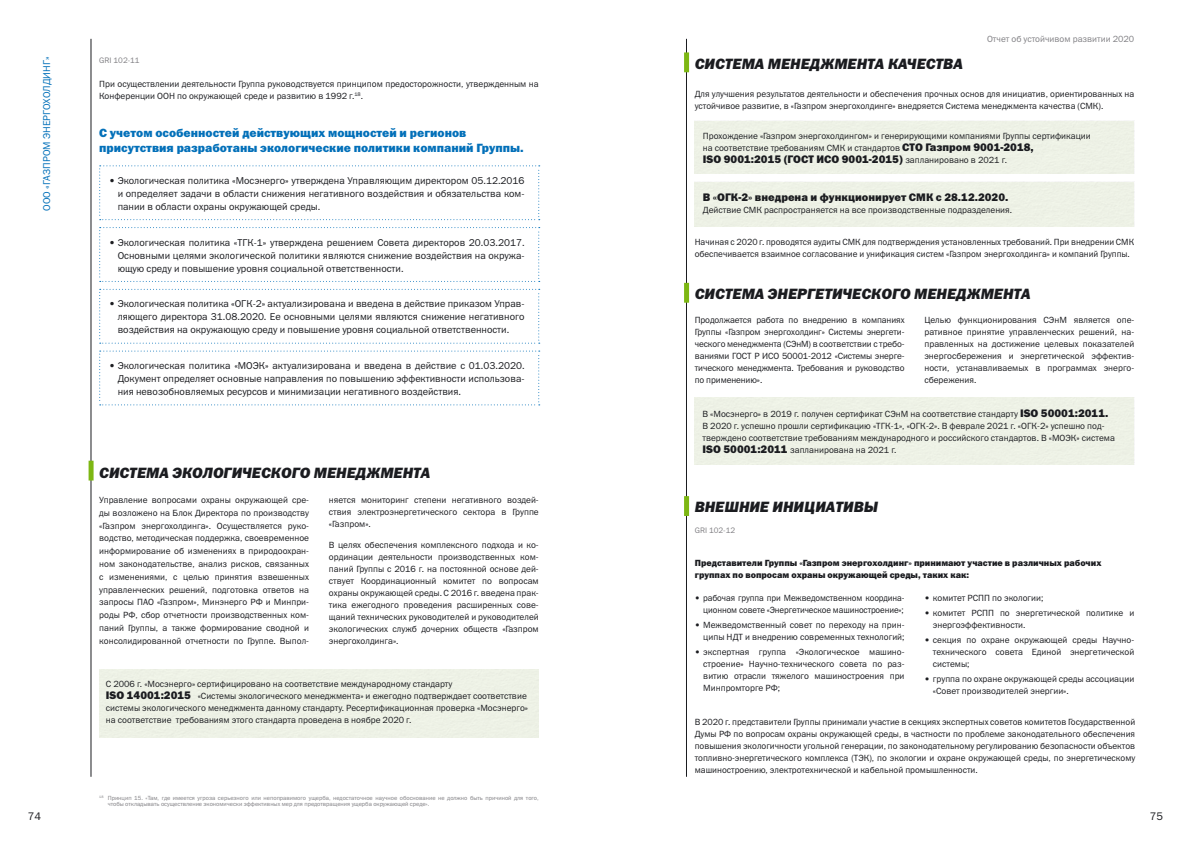
<style>
.page{position:relative;width:1191px;height:842px;background:#fff}
.page>*{position:absolute;margin:0;border:0;box-sizing:border-box;transform-origin:0 0}
.t1{font:italic 15px "Franklin Gothic Heavy C";color:#1b1c20}
.t2{font:12px/15px "Franklin Gothic Heavy C";color:#0370b9}
.t3{font:11px "Franklin Gothic Heavy C";color:#1b1c20}
.t4{font:11px "Franklin Gothic Book C";color:#1b1c20}
.t5{font:10px/13px "Franklin Gothic Book C";color:#1b1c20;text-align:justify}
.t6{font:10px "Franklin Gothic Book C";color:#0370b9}
.t7{font:9px/12px "Franklin Gothic Book C";color:#1b1c20}
.t8{font:9px/12px "Franklin Gothic Heavy C";color:#1b1c20}
.t9{font:9px/12px "Franklin Gothic Book C";color:#1b1c20;text-align:right;scale:.96 1}
.t10{font:9px "Franklin Gothic Book C";color:#818084}
.t11{font:8px "Franklin Gothic Book C";color:#818084}
.t12{font:6px/6px "Franklin Gothic Book C";color:#818084}
.s1{font-family:"Franklin Gothic Heavy C";font-size:11px}
.s2{font-family:"Franklin Gothic Book C";font-size:9px}
</style>
<div class="page">
<hr style="left:91px;top:39px;width:1px;height:738px;background:#1b1c20">
<hr style="left:686px;top:39px;width:1px;height:738px;background:#1b1c20">
<div style="left:694px;top:121px;width:440px;height:52px;background:#eef2e6"></div>
<div style="left:694px;top:182px;width:440px;height:44px;background:#edf1e6"></div>
<div style="left:694px;top:398px;width:440px;height:67px;background:#edf1e6"></div>
<div style="left:684px;top:52px;width:5px;height:20px;background:#7db713"></div>
<div style="left:684px;top:283px;width:5px;height:20px;background:#7db713"></div>
<div style="left:684px;top:496px;width:5px;height:20px;background:#7db713"></div>
<div style="left:99px;top:669px;width:439px;height:68px;background:#edf1e6"></div>
<div style="left:89px;top:461px;width:5px;height:19px;background:#7db713"></div>
<svg style="left:99px;top:165px;width:441px;height:55px"></svg>
<svg style="left:99px;top:227px;width:441px;height:55px"></svg>
<svg style="left:99px;top:289px;width:441px;height:55px"></svg>
<svg style="left:99px;top:351px;width:441px;height:54px"></svg>
<p class="t6" style="left:41px;top:211px;width:156px;rotate:-90deg">ООО «ГАЗПРОМ ЭНЕРГОХОЛДИНГ»</p>
<p class="t11" style="left:99px;top:56px;width:42px">GRI 102-11</p>
<p class="t7" style="left:99px;top:77px;width:441px">При осуществлении деятельности Группа руководствуется принципом предосторожности, утвержденным на<br>Конференции ООН по окружающей среде и развитию в 1992 г.<sup>18</sup>.</p>
<h2 class="t2" style="left:99px;top:125px;width:426px">С учетом особенностей действующих мощностей и регионов присутствия разработаны экологические политики компаний Группы.</h2>
<p class="t5" style="left:118px;top:174px;width:408px;text-indent:-8px">• Экологическая политика «Мосэнерго» утверждена Управляющим директором 05.12.2016 и определяет задачи в области снижения негативного воздействия и обязательства ком&shy;пании в области охраны окружающей среды.</p>
<p class="t5" style="left:118px;top:236px;width:408px;text-indent:-8px">• Экологическая политика «ТГК-1» утверждена решением Совета директоров 20.03.2017.<br>Основными целями экологической политики являются снижение воздействия на окружа&shy;ющую среду и повышение уровня социальной ответственности.</p>
<p class="t5" style="left:118px;top:297px;width:408px;text-indent:-8px">• Экологическая политика «ОГК-2» актуализирована и введена в действие приказом Управ&shy;ляющего директора 31.08.2020. Ее основными целями являются снижение негативного воздействия на окружающую среду и повышение уровня социальной ответственности.</p>
<p class="t5" style="left:118px;top:359px;width:408px;text-indent:-8px">• Экологическая политика «МОЭК» актуализирована и введена в действие с 01.03.2020.<br>Документ определяет основные направления по повышению эффективности использова&shy;ния невозобновляемых ресурсов и минимизации негативного воздействия.</p>
<h1 class="t1" style="left:99px;top:464px;width:333px">СИСТЕМА ЭКОЛОГИЧЕСКОГО МЕНЕДЖМЕНТА</h1>
<p class="t7" style="left:99px;top:493px;width:211px;line-height:12.8px;text-align:justify">Управление вопросами охраны окружающей сре&shy;ды возложено на Блок Директора по производству «Газпром энергохолдинга». Осуществляется руко&shy;водство, методическая поддержка, своевременное информирование об изменениях в природоохран&shy;ном законодательстве, анализ рисков, связанных с изменениями, с целью принятия взвешенных управленческих решений, подготовка ответов на запросы ПАО «Газпром», Минэнерго РФ и Минпри&shy;роды РФ, сбор отчетности производственных ком&shy;паний Группы, а также формирование сводной и консолидированной отчетности по Группе. Выпол-</p>
<p class="t7" style="left:329px;top:494px;width:211px;text-align:justify">няется мониторинг степени негативного воздей&shy;ствия электроэнергетического сектора в Группе «Газпром».</p>
<p class="t7" style="left:329px;top:538px;width:211px;text-align:justify">В целях обеспечения комплексного подхода и ко&shy;ординации деятельности производственных ком&shy;паний Группы с 2016 г. на постоянной основе дей&shy;ствует Координационный комитет по вопросам охраны окружающей среды. С 2016 г. введена прак&shy;тика ежегодного проведения расширенных сове&shy;щаний технических руководителей и руководителей экологических служб дочерних обществ «Газпром энергохолдинга».</p>
<p class="t7" style="left:106px;top:678px;width:424px">С 2006 г. «Мосэнерго» сертифицировано на соответствие международному стандарту<br><span class="s1">ISO 14001:2015</span> «Системы экологического менеджмента» и ежегодно подтверждает соответствие системы экологического менеджмента данному стандарту. Ресертификационная проверка «Мосэнерго» на соответствие требованиям этого стандарта проведена в ноябре 2020 г.</p>
<p class="t12" style="left:108px;top:795px;width:432px;text-indent:-9px"><sup>18</sup> Принцип 15. «Там, где имеется угроза серьезного или непоправимого ущерба, недостаточное научное обоснование не должно быть причиной для того, чтобы откладывать осуществление экономически эффективных мер для предотвращения ущерба окружающей среде».</p>
<h1 class="t1" style="left:694px;top:56px;width:270px">СИСТЕМА МЕНЕДЖМЕНТА КАЧЕСТВА</h1>
<p class="t10" style="left:987px;top:34px;width:149px">Отчет об устойчивом развитии 2020</p>
<p class="t7" style="left:694px;top:87px;width:441px">Для улучшения результатов деятельности и обеспечения прочных основ для инициатив, ориентированных на устойчивое развитие, в «Газпром энергохолдинге» внедряется Система менеджмента качества (СМК).</p>
<p class="t7" style="left:703px;top:129px;width:389px">Прохождение «Газпром энергохолдингом» и генерирующими компаниями Группы сертификации на соответствие требованиям СМК и стандартов <span class="s1">СТО Газпром 9001-2018,</span></p>
<p class="t3" style="left:703px;top:153px;width:306px">ISO 9001:2015 (ГОСТ ИСО 9001-2015) <span class="s2">запланировано в 2021 г.</span></p>
<p class="t3" style="left:703px;top:191px;width:307px">В «ОГК-2» внедрена и функционирует СМК с 28.12.2020.</p>
<p class="t7" style="left:703px;top:204px;width:311px">Действие СМК распространяется на все производственные подразделения.</p>
<p class="t7" style="left:694px;top:236px;width:441px">Начиная с 2020 г. проводятся аудиты СМК для подтверждения установленных требований. При внедрении СМК обеспечивается взаимное согласование и унификация систем «Газпром энергохолдинга» и компаний Группы.</p>
<h1 class="t1" style="left:694px;top:285px;width:337px">СИСТЕМА ЭНЕРГЕТИЧЕСКОГО МЕНЕДЖМЕНТА</h1>
<p class="t7" style="left:694px;top:314px;width:211px;text-align:justify">Продолжается работа по внедрению в компаниях Группы «Газпром энергохолдинг» Системы энергети&shy;ческого менеджмента (СЭнМ) в соответствии с требо&shy;ваниями ГОСТ Р ИСО 50001-2012 «Системы энерге&shy;тического менеджмента. Требования и руководство по применению».</p>
<p class="t7" style="left:924px;top:314px;width:211px;text-align:justify">Целью функционирования СЭнМ является опе&shy;ративное принятие управленческих решений, на&shy;правленных на достижение целевых показателей энергосбережения и энергетической эффектив&shy;ности, устанавливаемых в программах энерго&shy;сбережения.</p>
<p class="t7" style="left:702px;top:407px;width:414px">В «Мосэнерго» в 2019 г. получен сертификат СЭнМ на соответствие стандарту <span class="s1">ISO 50001:2011.<br></span>В 2020 г. успешно прошли сертификацию «ТГК-1», «ОГК-2». В феврале 2021 г. «ОГК-2» успешно под&shy;тверждено соответствие требованиям международного и российского стандартов. В «МОЭК» система <span class="s1">ISO 50001:2011</span> запланирована на 2021 г.</p>
<h1 class="t1" style="left:694px;top:498px;width:185px">ВНЕШНИЕ ИНИЦИАТИВЫ</h1>
<p class="t11" style="left:694px;top:526px;width:42px">GRI 102-12</p>
<p class="t8" style="left:694px;top:557px;width:408px">Представители Группы «Газпром энергохолдинг» принимают участие в различных рабочих группах по вопросам охраны окружающей среды, таких как:</p>
<p class="t9" style="left:694px;top:592px;width:220px">• рабочая группа при Межведомственном координа&shy;ционном совете «Энергетическое машиностроение»;</p>
<p class="t7" style="left:694px;top:619px;width:211px;text-align:right">• Межведомственный совет по переходу на прин&shy;ципы НДТ и внедрению современных технологий;</p>
<p class="t7" style="left:703px;top:646px;width:203px;text-align:justify;text-indent:-9px">• экспертная группа «Экологическое машино&shy;строение» Научно-технического совета по раз&shy;витию отрасли тяжелого машиностроения при Минпромторге РФ;</p>
<p class="t7" style="left:924px;top:592px;width:120px">• комитет РСПП по экологии;</p>
<p class="t7" style="left:933px;top:607px;width:203px;text-indent:-9px">• комитет РСПП по энергетической политике и энергоэффективности.</p>
<p class="t7" style="left:933px;top:633px;width:203px;text-align:justify;text-indent:-9px">• секция по охране окружающей среды Научно&shy;технического совета Единой энергетической системы;</p>
<p class="t7" style="left:933px;top:672px;width:203px;text-indent:-9px">• группа по охране окружающей среды ассоциации «Совет производителей энергии».</p>
<p class="t7" style="left:694px;top:716px;width:442px;text-align:justify">В 2020 г. представители Группы принимали участие в секциях экспертных советов комитетов Государственной Думы РФ по вопросам охраны окружающей среды, в частности по проблеме законодательного обеспечения повышения экологичности угольной генерации, по законодательному регулированию безопасности объектов топливно-энергетического комплекса (ТЭК), по экологии и охране окружающей среды, по энергетическому машиностроению, электротехнической и кабельной промышленности.</p>
<p class="t4" style="left:28px;top:810px;width:15px">74</p>
<p class="t4" style="left:1149px;top:810px;width:15px">75</p>
</div>
